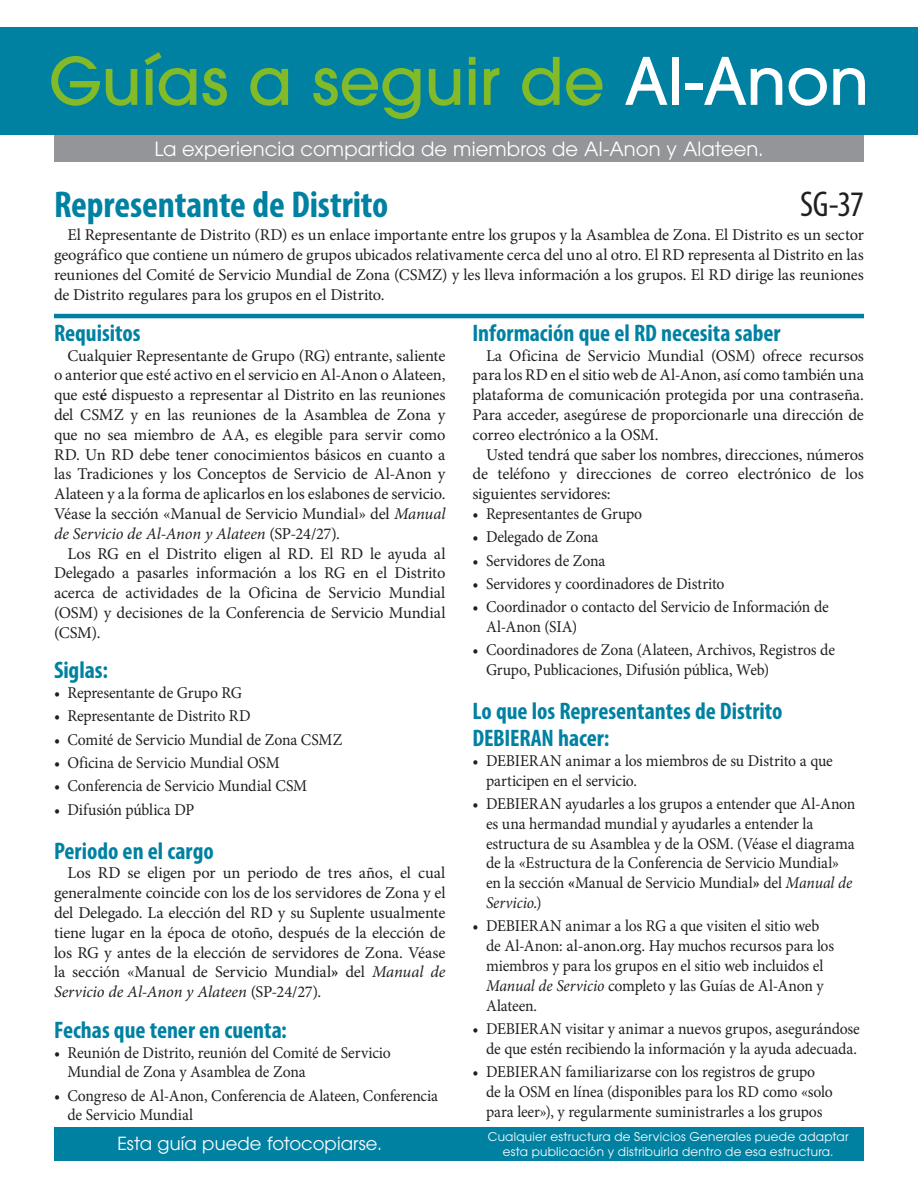
<style>
.page{position:relative;width:918px;height:1188px;background:#fff}
.page>*{position:absolute;margin:0;border:0;box-sizing:border-box;transform-origin:0 0}
.t1{font:500 64.8px "Avant Garde";letter-spacing:-.005em;color:#82bb27}
.Header_1{font:700 condensed 37.5px "Myriad Pro";letter-spacing:-.005em;color:#0081a2}
.Body_Copy{font:condensed 36px "Myriad Pro";color:#231f20}
.Header_2{font:700 condensed 24px/27px "Myriad Pro";color:#0081a2}
.Body_Copy-2{font:19.5px "Avant Garde";letter-spacing:.005em;color:#fff}
.t2{font:18px "Avant Garde";letter-spacing:.005em;color:#fff}
.Body_Copy-3{font:16.5px/19.8px "Minion Pro";letter-spacing:-.01em;color:#231f20;text-align:justify}
.Body_Copy-4{font:16.5px/19.8px "Minion Pro";letter-spacing:-.01em;color:#231f20;scale:.95 1}
.t3{font:12px/14.4px "Avant Garde";letter-spacing:.02em;color:#fff;text-align:center}
.s1{color:#fff}
.s2{font-weight:700}
.s3{font-style:italic}
</style>
<div class="page">
<div style="left:0;top:27px;width:918px;height:108px;background:#0081a2"></div>
<div style="left:54px;top:135px;width:810px;height:27px;background:#939598"></div>
<div style="left:54px;top:1127px;width:810px;height:34px;background:#0081a2"></div>
<hr style="left:54px;top:314px;width:810px;height:4px;background:#0081a2">
<h1 class="t1" style="left:49px;top:41px;width:822px">Guías a seguir de <span class="s1">Al-Anon</span></h1>
<p class="Body_Copy-2" style="left:154px;top:137px;width:611px">La experiencia compartida de miembros de Al‑Anon y Alateen.</p>
<p class="Header_1" style="left:54px;top:181px;width:336px">Representante de Distrito</p>
<p class="Body_Copy-3" style="left:54px;top:225px;width:811px;text-indent:14px">El Representante de Distrito (RD) es un enlace importante entre los grupos y la Asamblea de Zona. El Distrito es un sector geográfico que contiene un número de grupos ubicados relativamente cerca del uno al otro. El RD representa al Distrito en las reuniones del Comité de Servicio Mundial de Zona (CSMZ) y les lleva información a los grupos. El RD dirige las reuniones de Distrito regulares para los grupos en el Distrito.</p>
<p class="Body_Copy" style="left:800px;top:182px;width:65px">SG‑37</p>
<p class="Header_2" style="left:54px;top:319px;width:88px">Requisitos</p>
<p class="Body_Copy-3" style="left:54px;top:346px;width:393px;text-indent:14px">Cualquier Representante de Grupo (RG) entrante, saliente o anterior que esté activo en el servicio en Al‑Anon o Alateen, que est<span class="s2">é</span> dispuesto a representar al Distrito en las reuniones del CSMZ y en las reuniones de la Asamblea de Zona y que no sea miembro de AA, es elegible para servir como RD. Un RD debe tener conocimientos básicos en cuanto a las Tradiciones y los Conceptos de Servicio de Al‑Anon y Alateen y a la forma de aplicarlos en los eslabones de servicio.<br>Véase la sección «Manual de Servicio Mundial» del <span class="s3">Manual de Servicio de Al‑Anon y Alateen</span> (SP‑24/27).</p>
<p class="Body_Copy-3" style="left:54px;top:544px;width:393px;text-indent:14px">Los RG en el Distrito eligen al RD. El RD le ayuda al Delegado a pasarles información a los RG en el Distrito acerca de actividades de la Oficina de Servicio Mundial (OSM) y decisiones de la Conferencia de Servicio Mundial (CSM).</p>
<p class="Header_2" style="left:54px;top:656px;width:55px">Siglas:</p>
<p class="Body_Copy-4" style="left:54px;top:683px;width:199px">• Representante de Grupo RG</p>
<p class="Body_Copy-4" style="left:54px;top:706px;width:208px">• Representante de Distrito RD</p>
<p class="Body_Copy-4" style="left:54px;top:730px;width:305px">• Comité de Servicio Mundial de Zona CSMZ</p>
<p class="Body_Copy-4" style="left:54px;top:753px;width:239px">• Oficina de Servicio Mundial OSM</p>
<p class="Body_Copy-4" style="left:54px;top:776px;width:268px">• Conferencia de Servicio Mundial CSM</p>
<p class="Body_Copy-4" style="left:54px;top:800px;width:149px">• Difusión pública DP</p>
<p class="Header_2" style="left:54px;top:837px;width:161px">Periodo en el cargo</p>
<p class="Body_Copy-3" style="left:54px;top:863px;width:393px;text-indent:14px">Los RD se eligen por un periodo de tres años, el cual generalmente coincide con los de los servidores de Zona y el del Delegado. La elección del RD y su Suplente usualmente tiene lugar en la época de otoño, después de la elección de los RG y antes de la elección de servidores de Zona. Véase la sección «Manual de Servicio Mundial<span class="s2">»</span> del <span class="s3">Manual de Servicio de Al‑Anon y Alateen</span> (SP‑24/27).</p>
<p class="Header_2" style="left:54px;top:1016px;width:234px">Fechas que tener en cuenta:</p>
<p class="Body_Copy-4" style="left:68px;top:1042px;width:342px;text-indent:-14px">• Reunión de Distrito, reunión del Comité de Servicio<br>Mundial de Zona y Asamblea de Zona</p>
<p class="Body_Copy-4" style="left:68px;top:1086px;width:392px;text-indent:-14px">• Congreso de Al‑Anon, Conferencia de Alateen, Conferencia de Servicio Mundial</p>
<p class="Header_2" style="left:472px;top:319px;width:310px">Información que el RD necesita saber</p>
<p class="Body_Copy-3" style="left:472px;top:346px;width:393px;text-indent:14px">La Oficina de Servicio Mundial (OSM) ofrece recursos para los RD en el sitio web de Al‑Anon, así como también una plataforma de comunicación protegida por una contraseña.<br>Para acceder, asegúrese de proporcionarle una dirección de correo electrónico a la OSM.</p>
<p class="Body_Copy-3" style="left:472px;top:445px;width:393px;text-indent:14px">Usted tendrá que saber los nombres, direcciones, números de teléfono y direcciones de correo electrónico de los siguientes servidores:</p>
<p class="Body_Copy-4" style="left:472px;top:504px;width:180px">• Representantes de Grupo</p>
<p class="Body_Copy-4" style="left:472px;top:527px;width:134px">• Delegado de Zona</p>
<p class="Body_Copy-4" style="left:472px;top:551px;width:141px">• Servidores de Zona</p>
<p class="Body_Copy-4" style="left:472px;top:574px;width:267px">• Servidores y coordinadores de Distrito</p>
<p class="Body_Copy-4" style="left:486px;top:597px;width:362px;text-indent:-14px">• Coordinador o contacto del Servicio de Información de<br>Al‑Anon (SIA)</p>
<p class="Body_Copy-4" style="left:486px;top:640px;width:369px;text-indent:-14px">• Coordinadores de Zona (Alateen, Archivos, Registros de<br>Grupo, Publicaciones, Difusión pública, Web)</p>
<p class="Header_2" style="left:472px;top:697px;width:311px">Lo que los Representantes de Distrito<br>DEBIERAN hacer:</p>
<p class="Body_Copy-4" style="left:486px;top:751px;width:367px;text-indent:-14px">• DEBIERAN animar a los miembros de su Distrito a que participen en el servicio.</p>
<p class="Body_Copy-4" style="left:486px;top:794px;width:390px;text-indent:-14px">• DEBIERAN ayudarles a los grupos a entender que Al‑Anon es una hermandad mundial y ayudarles a entender la estructura de su Asamblea y de la OSM. (Véase el diagrama de la «Estructura de la Conferencia de Servicio Mundial» en la sección <span class="s2">«</span>Manual de Servicio Mundial<span class="s2">»</span> del <span class="s3">Manual de Servicio</span>.)</p>
<p class="Body_Copy-4" style="left:486px;top:916px;width:368px;text-indent:-14px">• DEBIERAN animar a los RG a que visiten el sitio web de Al‑Anon: al‑anon.org. Hay muchos recursos para los miembros y para los grupos en el sitio web incluidos el <span class="s3">Manual de Servicio</span> completo y las Guías de Al‑Anon y Alateen.</p>
<p class="Body_Copy-4" style="left:472px;top:1019px;width:409px;text-align:right">• DEBIERAN visitar y animar a nuevos grupos, asegurándose de que estén recibiendo la información y la ayuda adecuada.</p>
<p class="Body_Copy-4" style="left:486px;top:1062px;width:367px;text-indent:-14px">• DEBIERAN familiarizarse con los registros de grupo de la OSM en línea (disponibles para los RD como «solo para leer»), y regularmente suministrarles a los grupos</p>
<p class="t2" style="left:117px;top:1132px;width:266px">Esta guía puede fotocopiarse.</p>
<p class="t3" style="left:488px;top:1130px;width:362px">Cualquier estructura de Servicios Generales puede adaptar esta publicación y distribuirla dentro de esa estructura.</p>
</div>
